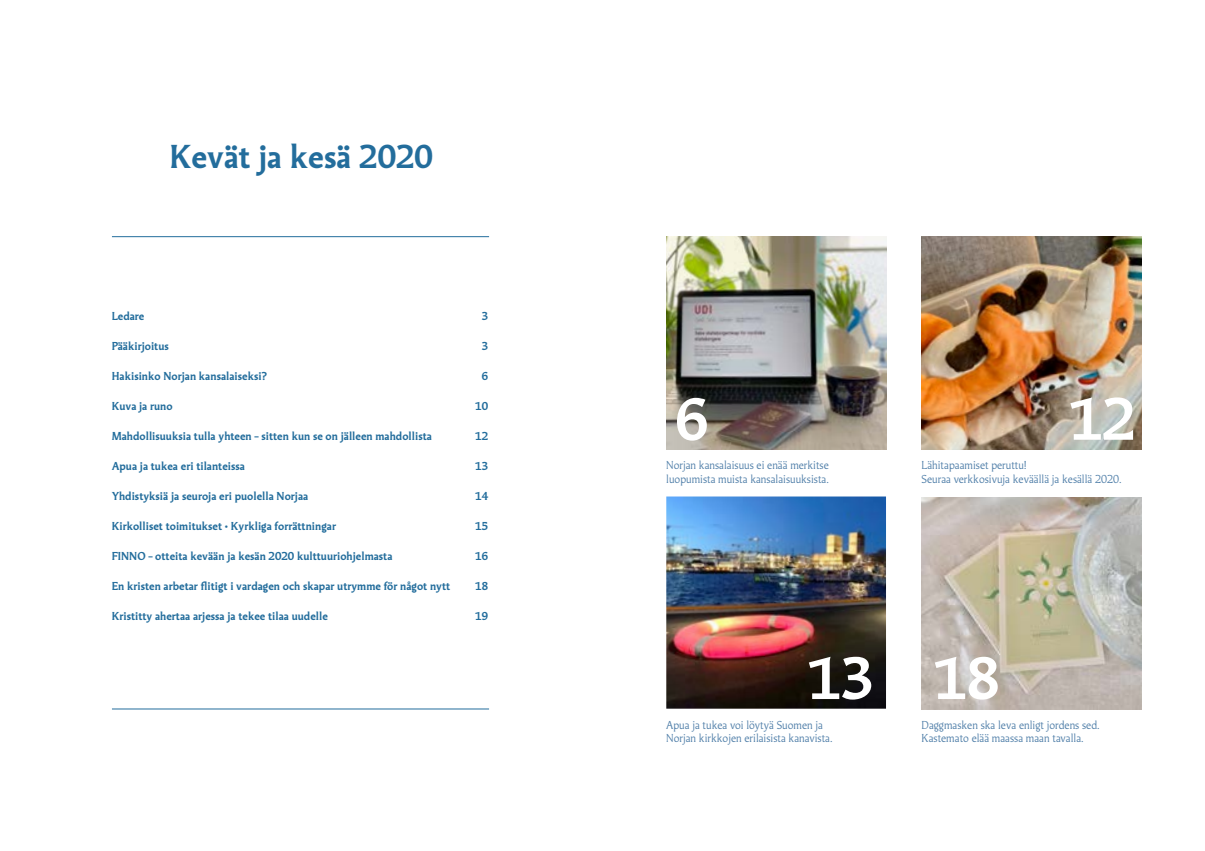
<style>
.page{position:relative;width:1205px;height:851px;background:#fff}
.page>*{position:absolute;margin:0;border:0;box-sizing:border-box;transform-origin:0 0}
.t1{font:700 56.38px "Martti Display";color:#fff}
.t2{font:700 31.25px "Martti Display";color:#236d9c}
.t3{font:700 10.88px "Martti Display";color:#236d9c}
.t4{font:10.88px/13.8px "Martti Display";color:#5381aa}
</style>
<div class="page">
<img style="left:666px;top:496px;width:220px;height:212px">
<img style="left:666px;top:237px;width:220px;height:212px">
<img style="left:921px;top:236px;width:220px;height:213px">
<img style="left:921px;top:497px;width:220px;height:212px">
<hr style="left:112px;top:236px;width:377px;height:1px;background:#236d9c">
<hr style="left:112px;top:708px;width:377px;height:1px;background:#236d9c">
<h2 class="t2" style="left:169px;top:139px;width:265px">Kevät ja kesä 2020</h2>
<p class="t3" style="left:112px;top:309px;width:34px">Ledare</p>
<p class="t3" style="left:482px;top:309px;width:8px">3</p>
<p class="t3" style="left:112px;top:339px;width:59px">Pääkirjoitus</p>
<p class="t3" style="left:482px;top:339px;width:8px">3</p>
<p class="t3" style="left:112px;top:369px;width:157px">Hakisinko Norjan kansalaiseksi?</p>
<p class="t3" style="left:482px;top:369px;width:8px">6</p>
<p class="t3" style="left:112px;top:399px;width:62px">Kuva ja runo</p>
<p class="t3" style="left:475px;top:399px;width:14px">10</p>
<p class="t3" style="left:112px;top:429px;width:322px">Mahdollisuuksia tulla yhteen – sitten kun se on jälleen mahdollista</p>
<p class="t3" style="left:475px;top:429px;width:14px">12</p>
<p class="t3" style="left:112px;top:459px;width:135px">Apua ja tukea eri tilanteissa</p>
<p class="t3" style="left:475px;top:459px;width:14px">13</p>
<p class="t3" style="left:112px;top:489px;width:198px">Yhdistyksiä ja seuroja eri puolella Norjaa</p>
<p class="t3" style="left:475px;top:489px;width:14px">14</p>
<p class="t3" style="left:112px;top:519px;width:226px">Kirkolliset toimitukset • Kyrkliga forrättningar</p>
<p class="t3" style="left:475px;top:519px;width:14px">15</p>
<p class="t3" style="left:112px;top:549px;width:282px">FINNO – otteita kevään ja kesän 2020 kulttuuriohjelmasta</p>
<p class="t3" style="left:475px;top:549px;width:14px">16</p>
<p class="t3" style="left:112px;top:579px;width:340px">En kristen arbetar flitigt i vardagen och skapar utrymme för något nytt</p>
<p class="t3" style="left:475px;top:579px;width:14px">18</p>
<p class="t3" style="left:112px;top:609px;width:218px">Kristitty ahertaa arjessa ja tekee tilaa uudelle</p>
<p class="t3" style="left:475px;top:609px;width:14px">19</p>
<h1 class="t1" style="left:675px;top:387px;width:35px">6</h1>
<h1 class="t1" style="left:1069px;top:387px;width:68px">12</h1>
<p class="t4" style="left:666px;top:458px;width:164px">Norjan kansalaisuus ei enää merkitse luopumista muista kansalaisuuksista.</p>
<p class="t4" style="left:921px;top:458px;width:201px">Lähitapaamiset peruttu!<br>Seuraa verkkosivuja keväällä ja kesällä 2020.</p>
<h1 class="t1" style="left:807px;top:646px;width:194px">13 18</h1>
<p class="t4" style="left:666px;top:717px;width:168px">Apua ja tukea voi löytyä Suomen ja<br>Norjan kirkkojen erilaisista kanavista.</p>
<p class="t4" style="left:921px;top:717px;width:180px">Daggmasken ska leva enligt jordens sed.<br>Kastemato elää maassa maan tavalla.</p>
</div>
